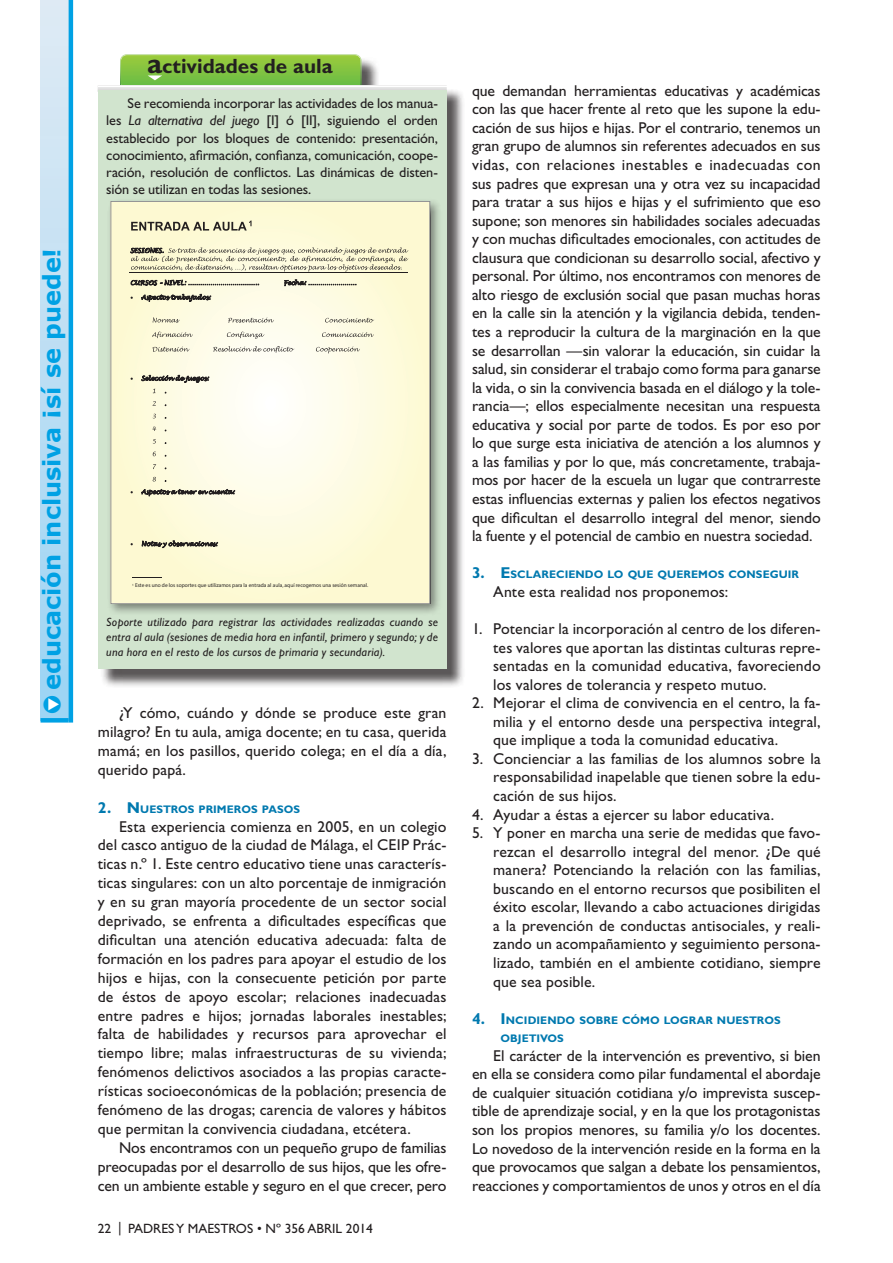
<style>
.page{position:relative;width:893px;height:1263px;background:#fff}
.page>*{position:absolute;margin:0;border:0;box-sizing:border-box;transform-origin:0 0}
.t1{font:700 24px "Verdana";color:#00a1e4}
.t2{font:700 20.7px "Gill Sans Std";color:#231f20}
.t3{font:15.75px/18.6px "Gill Sans Std";letter-spacing:.005em;color:#231f20;text-align:justify}
.t4{font:14.25px/17.2px "Gill Sans Std";letter-spacing:-.01em;color:#231f20;text-align:justify}
.t5{font:13.5px "Gill Sans Std";color:#231f20}
.t6{font:italic 12px/15px "Gill Sans Std";letter-spacing:.015em;color:#231f20;text-align:justify}
.t7{font:700 10.95px/18.6px "Gill Sans Std";letter-spacing:.005em;color:#0079af}
.t8{font:5.55px "Myriad Pro";color:#231f20}
.s1{color:#fff}
.s2{font-size:28.5px}
.s3{font-style:italic}
.s4{font-size:15.75px}
</style>
<div class="page">
<div style="left:41px;top:0;width:30px;height:720px;background:linear-gradient(to bottom,#dfeaf4,#9cd4f4)"></div>
<hr style="left:41px;top:718px;width:28px;height:4px;background:#00a1e4">
<hr style="left:69px;top:0;width:4px;height:722px;background:#00a1e4">
<div style="left:100px;top:56px;width:365px;height:632px;background:#231f20;opacity:.75"></div>
<img style="left:124px;top:54px;width:234px;height:1px">
<svg style="left:98px;top:55px;width:348px;height:35px"></svg>
<hr style="left:98px;top:86px;width:348px;height:1px;background:#fff">
<div style="left:98px;top:90px;width:348px;height:579px;background:#d1e4ce"></div>
<div style="left:107px;top:198px;width:335px;height:418px;background:#231f20;opacity:.5"></div>
<svg style="left:113px;top:203px;width:315px;height:399px;background:#fdfade"></svg>
<div style="left:111px;top:201px;width:319px;height:403px;border:1px solid #8c8e91"></div>
<svg style="left:131px;top:221px;width:121px;height:10px"></svg>
<svg style="left:131px;top:247px;width:277px;height:24px;background:#d9d5ba"></svg>
<hr style="left:129px;top:272px;width:279px;height:1px;background:#231f20">
<svg style="left:131px;top:279px;width:128px;height:7px"></svg>
<svg style="left:284px;top:279px;width:72px;height:8px"></svg>
<svg style="left:141px;top:294px;width:70px;height:8px"></svg>
<svg style="left:153px;top:317px;width:27px;height:6px"></svg>
<svg style="left:228px;top:318px;width:46px;height:5px"></svg>
<svg style="left:325px;top:318px;width:49px;height:5px"></svg>
<svg style="left:152px;top:332px;width:41px;height:6px"></svg>
<svg style="left:227px;top:332px;width:37px;height:7px"></svg>
<svg style="left:322px;top:332px;width:52px;height:5px"></svg>
<svg style="left:152px;top:347px;width:38px;height:5px"></svg>
<svg style="left:213px;top:346px;width:81px;height:7px"></svg>
<svg style="left:316px;top:347px;width:44px;height:6px"></svg>
<svg style="left:142px;top:375px;width:67px;height:7px"></svg>
<svg style="left:153px;top:388px;width:3px;height:5px"></svg>
<svg style="left:153px;top:401px;width:3px;height:5px"></svg>
<svg style="left:153px;top:414px;width:3px;height:4px"></svg>
<svg style="left:153px;top:426px;width:3px;height:5px"></svg>
<svg style="left:153px;top:439px;width:3px;height:5px"></svg>
<svg style="left:153px;top:452px;width:3px;height:4px"></svg>
<svg style="left:153px;top:464px;width:3px;height:5px"></svg>
<svg style="left:153px;top:477px;width:3px;height:4px"></svg>
<svg style="left:141px;top:489px;width:94px;height:7px"></svg>
<svg style="left:142px;top:540px;width:76px;height:8px"></svg>
<hr style="left:132px;top:578px;width:30px;height:1px;background:#231f20">
<h1 class="t1" style="left:35px;top:714px;width:468px;rotate:-90deg"><span class="s1">▼</span>● educación inclusiva ¡sí se puede!</h1>
<h2 class="t2" style="left:147px;top:54px;width:187px"><span class="s2">a</span>ctividades de aula</h2>
<p class="t4" style="left:106px;top:95px;width:333px;text-indent:21px">Se recomienda incorporar las actividades de los manua&shy;les <span class="s3">La alternativa del juego</span> [I] ó [II], siguiendo el orden establecido por los bloques de contenido: presentación, conocimiento, afirmación, confianza, comunicación, coope&shy;ración, resolución de conflictos. Las dinámicas de disten&shy;sión se utilizan en todas las sesiones.</p>
<p class="t8" style="left:132px;top:582px;width:237px"><sup>1</sup> Este es uno de los soportes que utilizamos para la entrada al aula, aquí recogemos una sesión semanal.</p>
<p class="t6" style="left:106px;top:615px;width:333px">Soporte utilizado para registrar las actividades realizadas cuando se entra al aula (sesiones de media hora en infantil, primero y segundo; y de una hora en el resto de los cursos de primaria y secundaria).</p>
<p class="t3" style="left:98px;top:703px;width:350px;text-indent:21px">¿Y cómo, cuándo y dónde se produce este gran milagro? En tu aula, amiga docente; en tu casa, querida mamá; en los pasillos, querido colega; en el día a día, querido papá.</p>
<p class="t7" style="left:98px;top:799px;width:204px"><span class="s4">2. N</span> UESTROS PRIMEROS PASOS</p>
<p class="t3" style="left:98px;top:817px;width:350px;text-indent:21px">Esta experiencia comienza en 2005, en un colegio del casco antiguo de la ciudad de Málaga, el CEIP Prác&shy;ticas n.º 1. Este centro educativo tiene unas caracterís&shy;ticas singulares: con un alto porcentaje de inmigración y en su gran mayoría procedente de un sector social deprivado, se enfrenta a dificultades específicas que dificultan una atención educativa adecuada: falta de formación en los padres para apoyar el estudio de los hijos e hijas, con la consecuente petición por parte de éstos de apoyo escolar; relaciones inadecuadas entre padres e hijos; jornadas laborales inestables; falta de habilidades y recursos para aprovechar el tiempo libre; malas infraestructuras de su vivienda; fenómenos delictivos asociados a las propias caracte&shy;rísticas socioeconómicas de la población; presencia de fenómeno de las drogas; carencia de valores y hábitos que permitan la convivencia ciudadana, etcétera.</p>
<p class="t3" style="left:98px;top:1138px;width:350px;text-indent:21px">Nos encontramos con un pequeño grupo de familias preocupadas por el desarrollo de sus hijos, que les ofre&shy;cen un ambiente estable y seguro en el que crecer, pero</p>
<p class="t5" style="left:98px;top:1221px;width:277px">22 | PADRES Y MAESTROS • Nº 356 ABRIL 2014</p>
<p class="t3" style="left:472px;top:81px;width:350px">que demandan herramientas educativas y académicas con las que hacer frente al reto que les supone la edu&shy;cación de sus hijos e hijas. Por el contrario, tenemos un gran grupo de alumnos sin referentes adecuados en sus vidas, con relaciones inestables e inadecuadas con sus padres que expresan una y otra vez su incapacidad para tratar a sus hijos e hijas y el sufrimiento que eso supone; son menores sin habilidades sociales adecuadas y con muchas dificultades emocionales, con actitudes de clausura que condicionan su desarrollo social, afectivo y personal. Por último, nos encontramos con menores de alto riesgo de exclusión social que pasan muchas horas en la calle sin la atención y la vigilancia debida, tenden&shy;tes a reproducir la cultura de la marginación en la que se desarrollan —sin valorar la educación, sin cuidar la salud, sin considerar el trabajo como forma para ganarse la vida, o sin la convivencia basada en el diálogo y la tole&shy;rancia—; ellos especialmente necesitan una respuesta educativa y social por parte de todos. Es por eso por lo que surge esta iniciativa de atención a los alumnos y a las familias y por lo que, más concretamente, trabaja&shy;mos por hacer de la escuela un lugar que contrarreste estas influencias externas y palien los efectos negativos que dificultan el desarrollo integral del menor, siendo la fuente y el potencial de cambio en nuestra sociedad.</p>
<p class="t7" style="left:472px;top:565px;width:328px"><span class="s4">3. E</span>SCLARECIENDO LO QUE QUEREMOS CONSEGUIR</p>
<p class="t3" style="left:493px;top:582px;width:237px">Ante esta realidad nos proponemos:</p>
<p class="t3" style="left:493px;top:619px;width:329px;text-indent:-21px">1. Potenciar la incorporación al centro de los diferen&shy;tes valores que aportan las distintas culturas repre&shy;sentadas en la comunidad educativa, favoreciendo los valores de tolerancia y respeto mutuo.</p>
<p class="t3" style="left:493px;top:694px;width:329px;text-indent:-21px">2. Mejorar el clima de convivencia en el centro, la fa&shy;milia y el entorno desde una perspectiva integral, que implique a toda la comunidad educativa.</p>
<p class="t3" style="left:493px;top:749px;width:329px;text-indent:-21px">3. Concienciar a las familias de los alumnos sobre la responsabilidad inapelable que tienen sobre la edu&shy;cación de sus hijos.</p>
<p class="t3" style="left:472px;top:805px;width:304px">4. Ayudar a éstas a ejercer su labor educativa.</p>
<p class="t3" style="left:493px;top:823px;width:329px;text-indent:-21px">5. Y poner en marcha una serie de medidas que favo&shy;rezcan el desarrollo integral del menor. ¿De qué manera? Potenciando la relación con las familias, buscando en el entorno recursos que posibiliten el éxito escolar, llevando a cabo actuaciones dirigidas a la prevención de conductas antisociales, y reali&shy;zando un acompañamiento y seguimiento persona&shy;lizado, también en el ambiente cotidiano, siempre que sea posible.</p>
<p class="t7" style="left:501px;top:1011px;width:282px;text-indent:-29px"><span class="s4">4. I</span> NCIDIENDO SOBRE CÓMO LOGRAR NUESTROS<br>OBJETIVOS</p>
<p class="t3" style="left:472px;top:1046px;width:350px;text-indent:21px">El carácter de la intervención es preventivo, si bien en ella se considera como pilar fundamental el abordaje de cualquier situación cotidiana y/o imprevista suscep&shy;tible de aprendizaje social, y en la que los protagonistas son los propios menores, su familia y/o los docentes.<br>Lo novedoso de la intervención reside en la forma en la que provocamos que salgan a debate los pensamientos, reacciones y comportamientos de unos y otros en el día</p>
</div>
